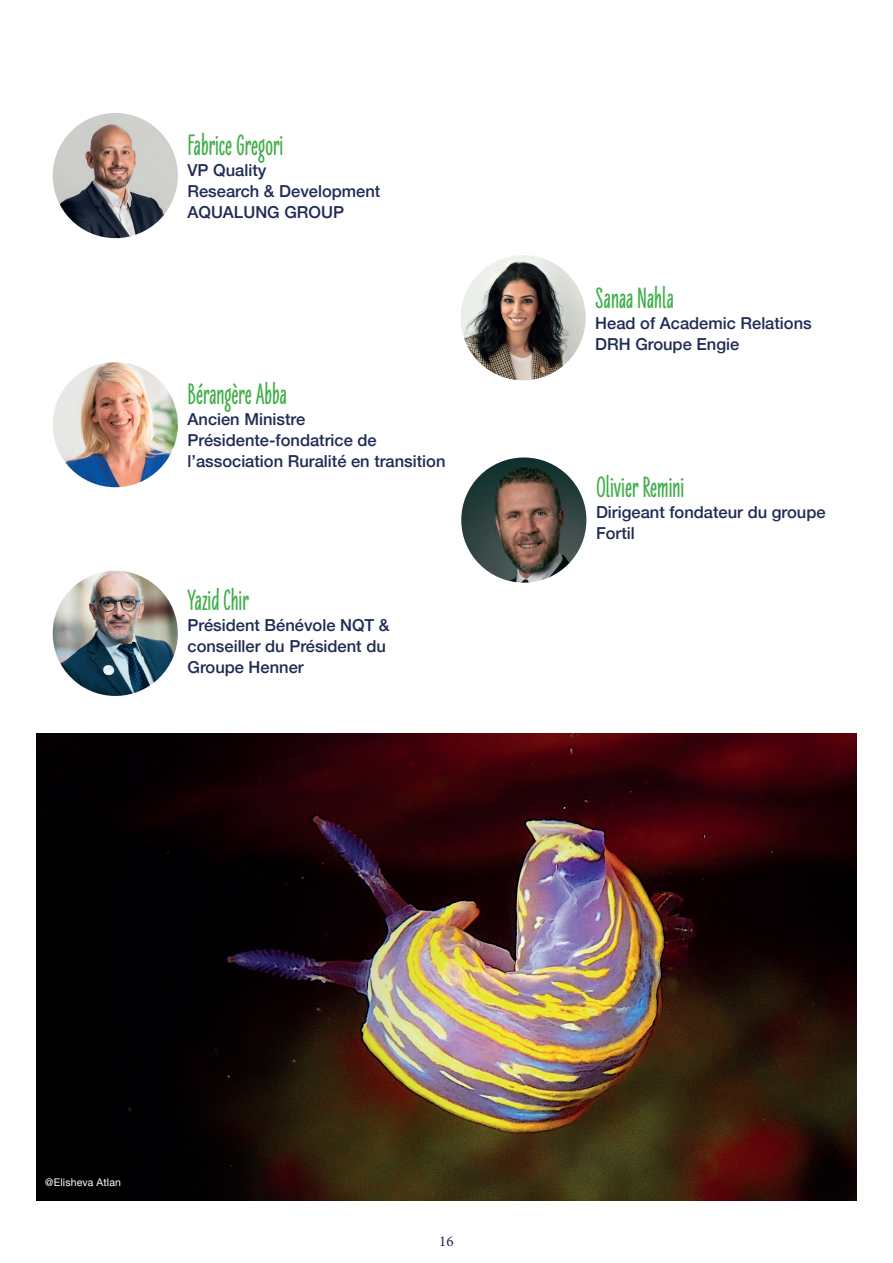
<style>
.page{position:relative;width:893px;height:1263px;background:#fff}
.page>*{position:absolute;margin:0;border:0;box-sizing:border-box;transform-origin:0 0}
.t1{font:900 30px "Liebe Erika";color:#40ae49}
.t2{font:500 16.5px/21px "Helvetica Neue";color:#202b55}
.t3{font:15px "Minion Pro";color:#202b55}
.t4{font:10.5px "Helvetica Neue";letter-spacing:.015em;color:#fff}
</style>
<div class="page">
<img style="left:460px;top:255px;width:126px;height:125px;border-radius:63px">
<img style="left:53px;top:113px;width:125px;height:125px;border-radius:63px">
<img style="left:37px;top:733px;width:819px;height:467px">
<img style="left:53px;top:362px;width:125px;height:125px;border-radius:63px">
<img style="left:461px;top:457px;width:125px;height:126px;border-radius:63px">
<img style="left:53px;top:571px;width:125px;height:125px;border-radius:63px">
<h1 class="t1" style="left:188px;top:129px;width:97px">Fabrice Gregori</h1>
<p class="t2" style="left:188px;top:158px;width:194px">VP Quality<br>Research &amp; Development<br>AQUALUNG GROUP</p>
<h1 class="t1" style="left:188px;top:378px;width:101px">Bérangère Abba</h1>
<p class="t2" style="left:188px;top:408px;width:260px">Ancien Ministre<br>Présidente-fondatrice de l’association Ruralité en transition</p>
<h1 class="t1" style="left:188px;top:583px;width:63px">Yazid Chir</h1>
<p class="t2" style="left:188px;top:613px;width:204px">Président Bénévole NQT &amp; conseiller du Président du<br>Groupe Henner</p>
<h1 class="t1" style="left:595px;top:281px;width:80px">Sanaa Nahla</h1>
<p class="t2" style="left:595px;top:311px;width:218px">Head of Academic Relations<br>DRH Groupe Engie</p>
<h1 class="t1" style="left:596px;top:470px;width:90px">Olivier Remini</h1>
<p class="t2" style="left:596px;top:500px;width:231px">Dirigeant fondateur du groupe<br>Fortil</p>
<p class="t4" style="left:45px;top:1174px;width:77px">@Elisheva Atlan</p>
<p class="t3" style="left:439px;top:1231px;width:16px">16</p>
</div>
